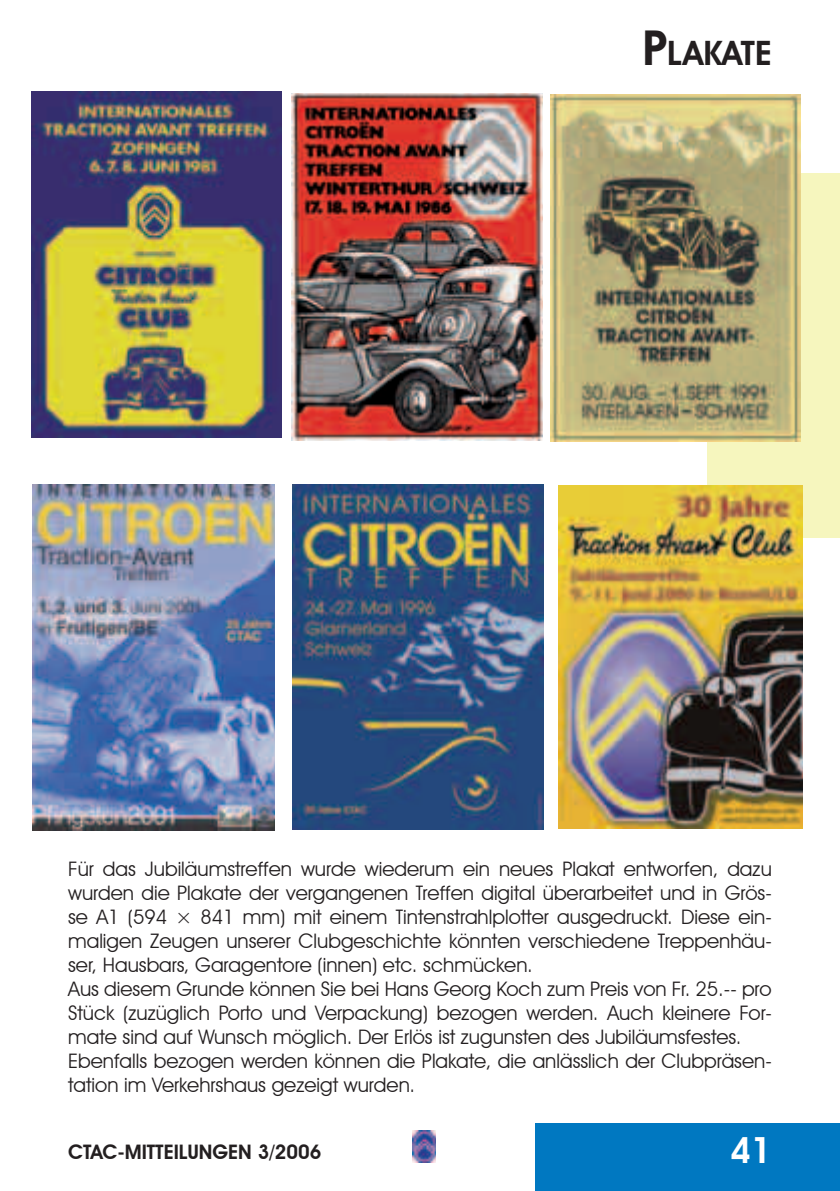
<style>
.page{position:relative;width:840px;height:1191px;background:#fff}
.page>*{position:absolute;margin:0;border:0;box-sizing:border-box;transform-origin:0 0}
.t1{font:600 36px "Avant Garde IT Cby BT";color:#fff}
.t2{font:600 33.6px "Avant Garde IT Cby BT";color:#231f20}
.t3{font:20px/24px "Avant Garde IT Cby BT";color:#231f20}
.t4{font:600 20px "Avant Garde IT Cby BT";color:#231f20}
.s1{font-size:48px}
</style>
<div class="page">
<div style="left:534px;top:1123px;width:305px;height:68px;background:#0078c1"></div>
<div style="left:706px;top:173px;width:133px;height:364px;background:#f6f6be"></div>
<img style="left:33px;top:484px;width:241px;height:346px">
<img style="left:550px;top:94px;width:249px;height:347px">
<img style="left:292px;top:484px;width:251px;height:345px">
<img style="left:558px;top:485px;width:243px;height:344px">
<img style="left:291px;top:93px;width:251px;height:347px">
<img style="left:32px;top:92px;width:249px;height:346px">
<img style="left:412px;top:1130px;width:23px;height:32px">
<h2 class="t2" style="left:642px;top:33px;width:131px"><span class="s1">P</span>LAKATE</h2>
<p class="t3" style="left:68px;top:857px;width:704px">Für das Jubiläumstreffen wurde wiederum ein neues Plakat entworfen, dazu wurden die Plakate der vergangenen Treffen digital überarbeitet und in Grös&shy;se A1 (594 × 841 mm) mit einem Tintenstrahlplotter ausgedruckt. Diese ein&shy;maligen Zeugen unserer Clubgeschichte könnten verschiedene Treppenhäu&shy;ser, Hausbars, Garagentore (innen) etc. schmücken.<br>Aus diesem Grunde können Sie bei Hans Georg Koch zum Preis von Fr. 25.-- pro Stück (zuzüglich Porto und Verpackung) bezogen werden. Auch kleinere For&shy;mate sind auf Wunsch möglich. Der Erlös ist zugunsten des Jubiläumsfestes.<br>Ebenfalls bezogen werden können die Plakate, die anlässlich der Clubpräsen&shy;tation im Verkehrshaus gezeigt wurden.</p>
<p class="t4" style="left:68px;top:1140px;width:255px">CTAC-MITTEILUNGEN 3/2006</p>
<h1 class="t1" style="left:729px;top:1128px;width:43px">41</h1>
</div>
